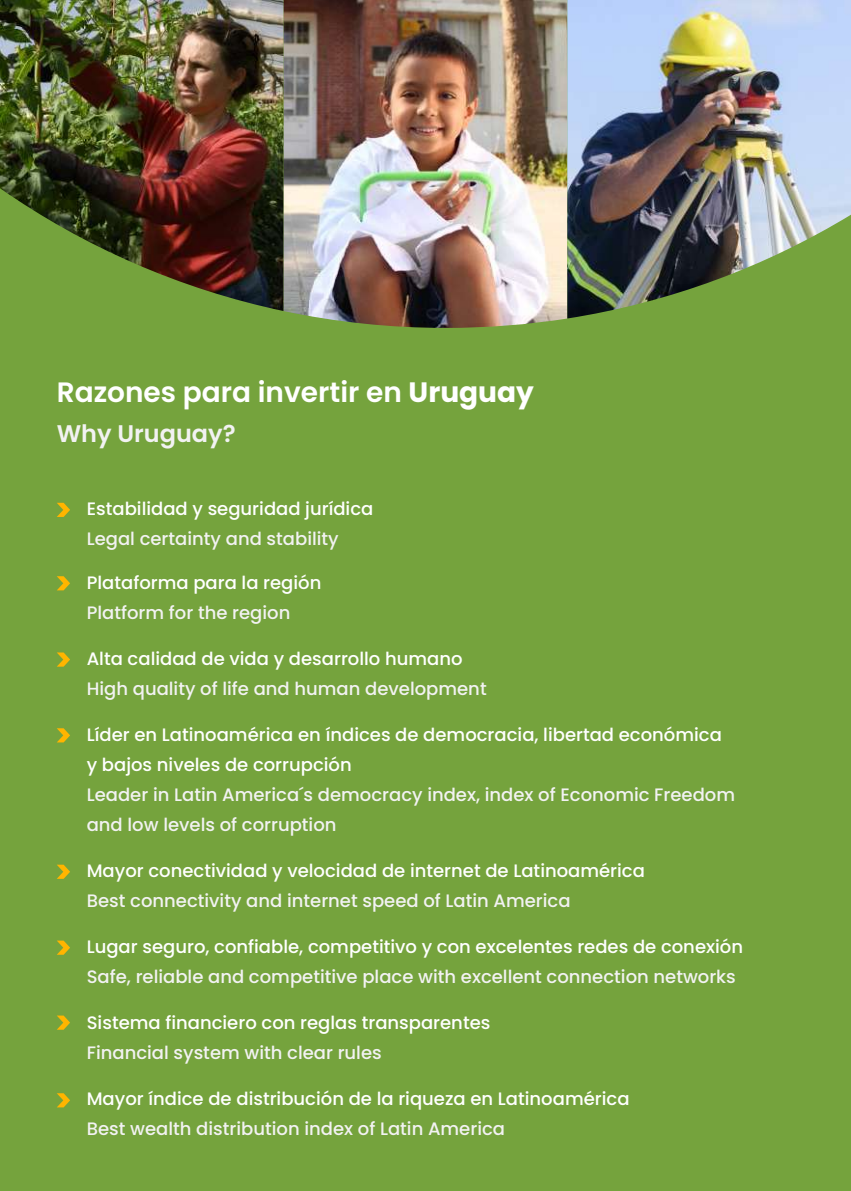
<style>
.page{position:relative;width:851px;height:1191px;background:#fff}
.page>*{position:absolute;margin:0;border:0;box-sizing:border-box;transform-origin:0 0}
.t1{font:600 28px "Poppins";color:#fff}
.t2{font:600 24px "Poppins";color:#f2f2f2}
.t3{font:500 18px/30px "Poppins";color:#fff}
.t4{font:500 18px/30px "Poppins";color:#f2f2f2}
.s1{font-weight:700}
</style>
<div class="page">
<div style="left:0;top:0;width:850px;height:1191px;background:#75a33d"></div>
<svg style="left:57px;top:503px;width:13px;height:14px"></svg>
<svg style="left:57px;top:576px;width:13px;height:14px"></svg>
<svg style="left:57px;top:652px;width:13px;height:14px"></svg>
<svg style="left:57px;top:728px;width:13px;height:14px"></svg>
<svg style="left:57px;top:864px;width:13px;height:15px"></svg>
<svg style="left:57px;top:940px;width:13px;height:14px"></svg>
<svg style="left:57px;top:1015px;width:13px;height:14px"></svg>
<svg style="left:57px;top:1093px;width:13px;height:14px"></svg>
<img style="left:0;top:0;width:283px;height:311px">
<img style="left:283px;top:0;width:284px;height:328px">
<img style="left:567px;top:0;width:283px;height:318px">
<h1 class="t1" style="left:57px;top:376px;width:478px">Razones para invertir en <span class="s1">Uruguay</span></h1>
<h2 class="t2" style="left:57px;top:420px;width:180px">Why Uruguay?</h2>
<p class="t3" style="left:87px;top:494px;width:288px">Estabilidad y seguridad jurídica</p>
<p class="t4" style="left:87px;top:524px;width:253px">Legal certainty and stability</p>
<p class="t3" style="left:87px;top:568px;width:236px">Plataforma para la región</p>
<p class="t4" style="left:87px;top:598px;width:205px">Platform for the region</p>
<p class="t3" style="left:87px;top:644px;width:377px">Alta calidad de vida y desarrollo humano</p>
<p class="t4" style="left:87px;top:674px;width:401px">High quality of life and human development</p>
<p class="t3" style="left:87px;top:720px;width:636px">Líder en Latinoamérica en índices de democracia, libertad económica y bajos niveles de corrupción</p>
<p class="t4" style="left:87px;top:780px;width:649px">Leader in Latin America´s democracy index, index of Economic Freedom and low levels of corruption</p>
<p class="t3" style="left:87px;top:856px;width:559px">Mayor conectividad y velocidad de internet de Latinoamérica</p>
<p class="t4" style="left:87px;top:886px;width:485px">Best connectivity and internet speed of Latin America</p>
<p class="t3" style="left:87px;top:932px;width:657px">Lugar seguro, confiable, competitivo y con excelentes redes de conexión</p>
<p class="t4" style="left:87px;top:962px;width:650px">Safe, reliable and competitive place with excellent connection networks</p>
<p class="t3" style="left:87px;top:1008px;width:405px">Sistema financiero con reglas transparentes</p>
<p class="t4" style="left:87px;top:1038px;width:296px">Financial system with clear rules</p>
<p class="t3" style="left:87px;top:1084px;width:544px">Mayor índice de distribución de la riqueza en Latinoamérica</p>
<p class="t4" style="left:87px;top:1114px;width:420px">Best wealth distribution index of Latin America</p>
</div>
